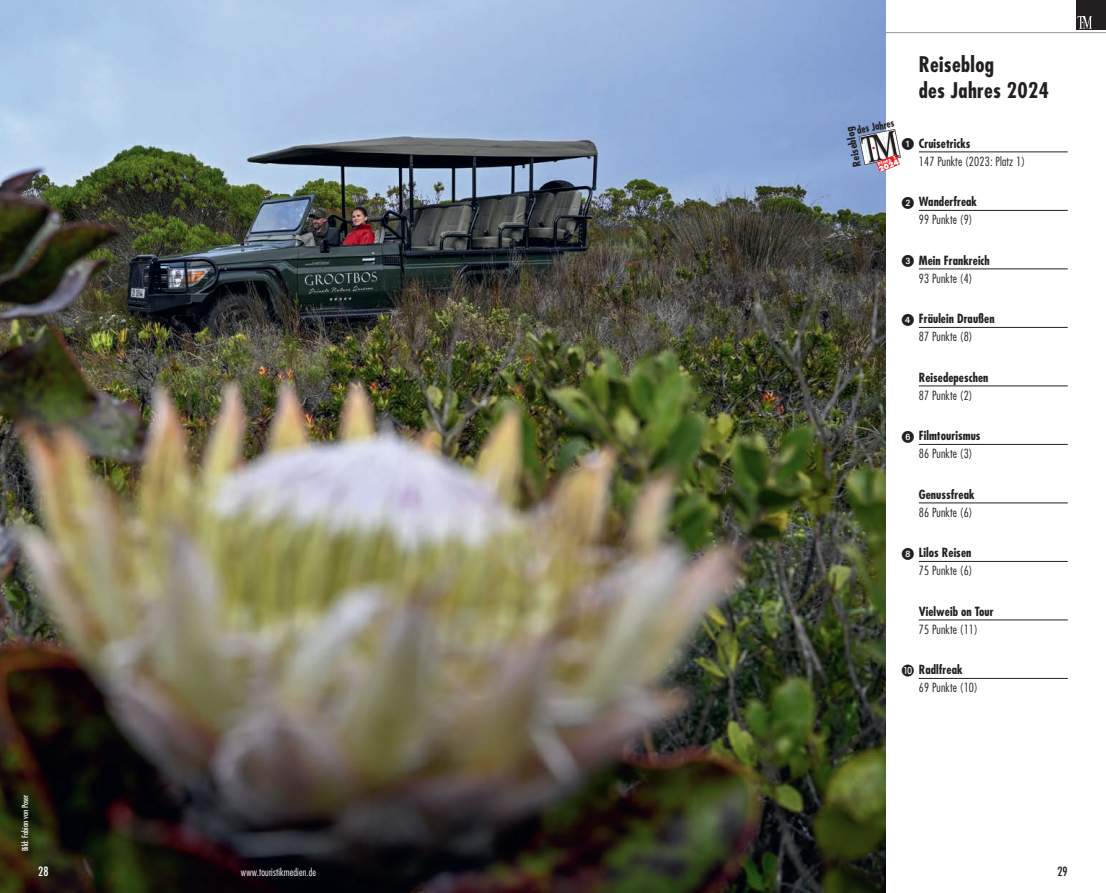
<style>
.page{position:relative;width:1106px;height:893px;background:#fff}
.page>*{position:absolute;margin:0;border:0;box-sizing:border-box;transform-origin:0 0}
.t1{font:700 condensed 21px/25.5px "Futura Std";letter-spacing:.015em;color:#231f20}
.t2{font:condensed 12.45px "Futura Std";color:#231f20}
.t3{font:condensed 12.45px "Futura Std";color:#fff}
.t4{font:700 condensed 12.3px/18px "Futura Std";letter-spacing:.005em;color:#231f20}
.t5{font:300 condensed 12.3px/18px "Futura Std";letter-spacing:.01em;color:#231f20}
.t6{font:300 condensed 10.5px "Futura Std";letter-spacing:.01em;color:#fff}
.t7{font:700 condensed 10.5px "Futura Std";color:#231f20;scale:.95 1}
.t8{font:700 condensed 10.5px "Futura Std";color:#231f20;scale:1.08 1}
.t9{font:condensed 8.25px "Futura Std";letter-spacing:.01em;color:#fff}
.t10{font:800 7.2px "Futura Std";color:#fff;scale:.93 1}
.t11{font:700 4.8px "Futura LT Pro";color:#fff;scale:1.09 1}
.s1{font-family:"European Pi One";font-weight:400;font-stretch:normal}
.s2{font-weight:700}
.s3{font-weight:300}
</style>
<div class="page">
<div style="left:1076px;top:0;width:30px;height:30px;background:#231f20"></div>
<hr style="left:0;top:32px;width:1106px;height:1px;background:#939598">
<svg style="left:1077px;top:16px;width:15px;height:13px"></svg>
<img style="left:0;top:0;width:885px;height:893px">
<svg style="left:858px;top:129px;width:42px;height:43px"></svg>
<hr style="left:918px;top:152px;width:149px;height:1px;background:#231f20">
<hr style="left:918px;top:210px;width:149px;height:1px;background:#231f20">
<hr style="left:918px;top:269px;width:149px;height:1px;background:#231f20">
<hr style="left:918px;top:327px;width:149px;height:1px;background:#231f20">
<hr style="left:918px;top:386px;width:149px;height:1px;background:#231f20">
<hr style="left:918px;top:444px;width:149px;height:1px;background:#231f20">
<hr style="left:918px;top:503px;width:149px;height:1px;background:#231f20">
<hr style="left:918px;top:561px;width:149px;height:1px;background:#231f20">
<hr style="left:918px;top:620px;width:149px;height:1px;background:#231f20">
<hr style="left:918px;top:678px;width:149px;height:1px;background:#231f20">
<p class="t9" style="left:20px;top:851px;width:58px;rotate:-90deg">Bild: Fabian von Poser</p>
<p class="t3" style="left:38px;top:864px;width:12px">28</p>
<p class="t6" style="left:241px;top:866px;width:77px">www.touristikmedien.de</p>
<h1 class="t1" style="left:918px;top:52px;width:132px">Reiseblog<br>des Jahres 2024</h1>
<p class="t7" style="left:855px;top:124px;width:41px;rotate:-11deg">des Jahres</p>
<p class="t8" style="left:850px;top:168px;width:39px;rotate:-101deg">Reiseblog</p>
<p class="t5" style="left:918px;top:134px;width:108px;text-indent:-17px"><span class="s1">1</span> <span class="s2">Cruisetricks<br></span>147 Punkte (2023: Platz 1)</p>
<p class="t4" style="left:918px;top:193px;width:60px;text-indent:-17px"><span class="s1">2</span> Wanderfreak<br><span class="s3">99 Punkte (9)</span></p>
<p class="t4" style="left:901px;top:251px;width:89px;text-align:center"><span class="s1">3</span> Mein Frankreich<br><span class="s3">93 Punkte (4)</span></p>
<p class="t4" style="left:901px;top:310px;width:94px;text-align:center"><span class="s1">4</span> Fräulein Draußen<br><span class="s3">87 Punkte (8)</span></p>
<p class="t4" style="left:918px;top:368px;width:71px">Reisedepeschen</p>
<p class="t5" style="left:918px;top:386px;width:55px">87 Punkte (2)</p>
<p class="t4" style="left:918px;top:427px;width:63px;text-indent:-17px"><span class="s1">6</span> Filmtourismus<br><span class="s3">86 Punkte (3)</span></p>
<p class="t4" style="left:918px;top:485px;width:57px">Genussfreak</p>
<p class="t5" style="left:918px;top:503px;width:55px">86 Punkte (6)</p>
<p class="t4" style="left:901px;top:544px;width:72px;text-align:right"><span class="s1">8</span> Lilos Reisen<br><span class="s3">75 Punkte (6)</span></p>
<p class="t4" style="left:918px;top:602px;width:76px">Vielweib on Tour</p>
<p class="t5" style="left:918px;top:620px;width:61px">75 Punkte (11)</p>
<p class="t5" style="left:918px;top:661px;width:61px;text-indent:-17px"><span class="s1">J</span> <span class="s2">Radlfreak<br></span>69 Punkte (10)</p>
<p class="t11" style="left:876px;top:161px;width:20px;rotate:-21deg">Platz 1</p>
<p class="t10" style="left:877px;top:165px;width:24px;rotate:-21deg">2024</p>
<p class="t2" style="left:1057px;top:864px;width:12px">29</p>
</div>
